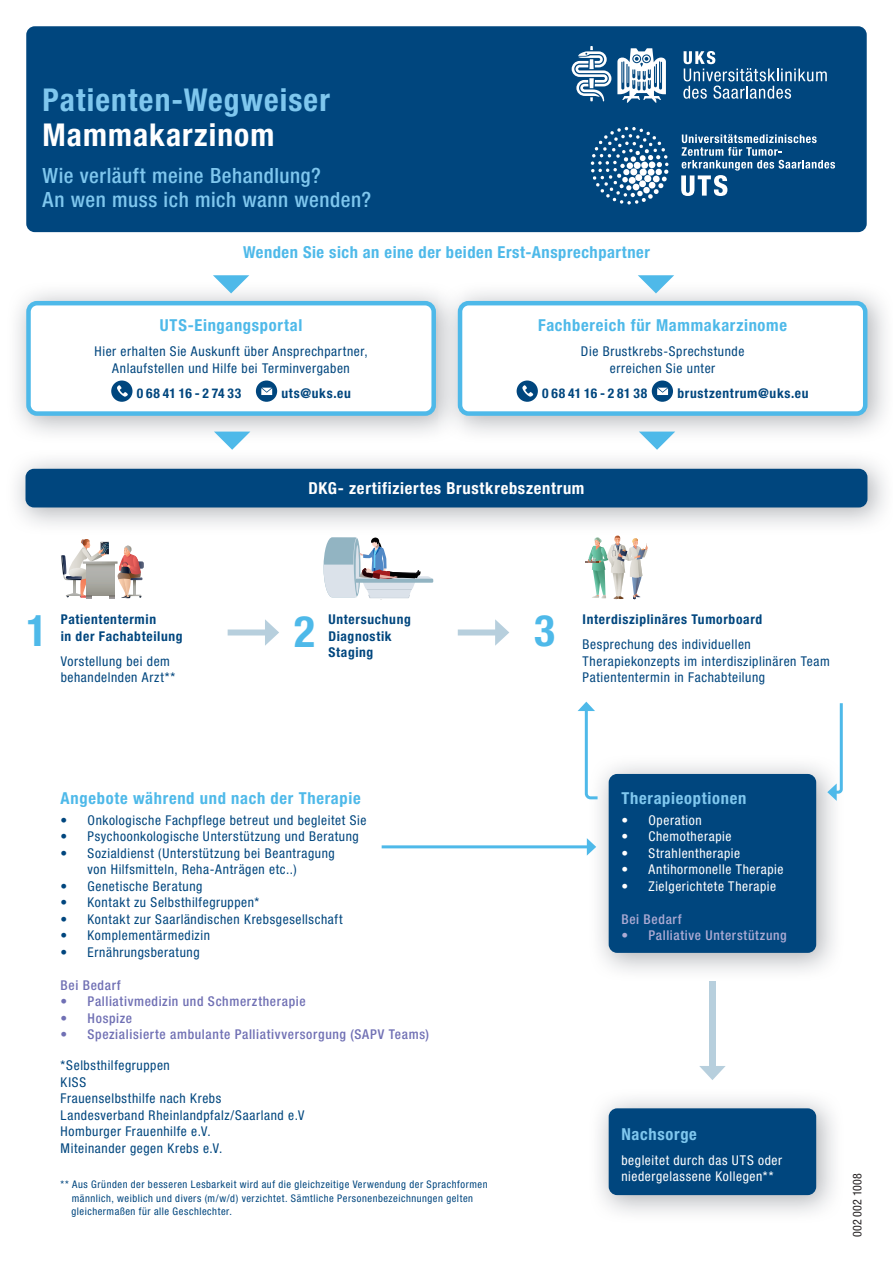
<style>
.page{position:relative;width:893px;height:1263px;background:#fff}
.page>*{position:absolute;margin:0;border:0;box-sizing:border-box;transform-origin:0 0}
.t1{font:700 condensed 43.5px "Helvetica Neue LT Pro";color:#4eb9e9}
.t2{font:700 condensed 31.5px "Helvetica Neue LT Pro";letter-spacing:.035em;color:#7fc7ee}
.t3{font:700 condensed 31.5px "Helvetica Neue LT Pro";letter-spacing:.035em;color:#fff}
.t4{font:500 condensed 21px/24px "Helvetica Neue LT Pro";letter-spacing:.025em;color:#7fc7ee}
.t5{font:700 condensed 16.5px "Helvetica Neue LT Pro";letter-spacing:.04em;color:#4eb9e9}
.t6{font:700 condensed 16.5px "Helvetica Neue LT Pro";letter-spacing:.045em;color:#fff}
.t7{font:700 condensed 16.5px "Helvetica Neue LT Pro";letter-spacing:.045em;color:#7fc7ee}
.t8{font:condensed 13.5px/16.5px "Helvetica Neue LT Pro";letter-spacing:.045em;color:#00467e}
.t9{font:700 condensed 13.5px/16.5px "Helvetica Neue LT Pro";letter-spacing:.05em;color:#00467e}
.t10{font:condensed 13.5px/16.5px "Helvetica Neue LT Pro";letter-spacing:.045em;color:#fff}
.t11{font:500 condensed 13.5px "Helvetica Neue LT Pro";letter-spacing:.05em;color:#7070b4}
.t12{font:500 condensed 13.5px "Helvetica Neue LT Pro";letter-spacing:.05em;color:#adabd4}
.t13{font:condensed 12px "Helvetica Neue LT Pro";letter-spacing:.02em;color:#231f20}
.t14{font:condensed 10.5px/13.5px "Helvetica Neue LT Pro";letter-spacing:.05em;color:#00467e}
</style>
<div class="page">
<div style="left:26px;top:26px;width:841px;height:206px;background:#00467e;border-radius:9px"></div>
<div style="left:111px;top:380px;width:21px;height:22px;background:#00467e;border-radius:50%"></div>
<svg style="left:117px;top:385px;width:11px;height:12px"></svg>
<svg style="left:256px;top:380px;width:21px;height:22px"></svg>
<svg style="left:261px;top:388px;width:11px;height:7px"></svg>
<div style="left:26px;top:301px;width:410px;height:115px;border:4px solid #4eb9e9;border-radius:9px"></div>
<img style="left:17px;top:460px;width:868px;height:65px">
<div style="left:26px;top:469px;width:841px;height:38px;background:#00467e;border-radius:9px"></div>
<img style="left:464px;top:292px;width:421px;height:141px">
<img style="left:438px;top:290px;width:26px;height:145px">
<div style="left:460px;top:303px;width:405px;height:111px;background:#fff;border-radius:9px"></div>
<div style="left:517px;top:380px;width:21px;height:22px;background:#00467e;border-radius:50%"></div>
<svg style="left:522px;top:385px;width:11px;height:12px"></svg>
<div style="left:652px;top:380px;width:21px;height:22px;background:#00467e;border-radius:50%"></div>
<svg style="left:657px;top:388px;width:11px;height:7px"></svg>
<div style="left:458px;top:301px;width:409px;height:115px;border:4px solid #4eb9e9;border-radius:9px"></div>
<svg style="left:213px;top:275px;width:36px;height:18px"></svg>
<svg style="left:214px;top:432px;width:36px;height:18px"></svg>
<svg style="left:639px;top:432px;width:36px;height:18px"></svg>
<svg style="left:638px;top:275px;width:36px;height:18px"></svg>
<svg style="left:61px;top:539px;width:83px;height:59px"></svg>
<svg style="left:324px;top:537px;width:109px;height:62px"></svg>
<svg style="left:586px;top:536px;width:62px;height:63px"></svg>
<img style="left:599px;top:1099px;width:235px;height:114px">
<div style="left:609px;top:1108px;width:207px;height:87px;background:#00467e;border-radius:9px"></div>
<div style="left:709px;top:981px;width:6px;height:90px;background:#b7cfdd"></div>
<svg style="left:699px;top:1066px;width:27px;height:14px"></svg>
<img style="left:596px;top:765px;width:238px;height:206px">
<div style="left:609px;top:774px;width:207px;height:179px;background:#00467e;border-radius:9px"></div>
<svg style="left:578px;top:702px;width:23px;height:99px"></svg>
<hr style="left:382px;top:845px;width:207px;height:3px;background:#4eb9e9">
<svg style="left:587px;top:838px;width:9px;height:17px"></svg>
<svg style="left:827px;top:703px;width:16px;height:98px"></svg>
<div style="left:228px;top:629px;width:42px;height:6px;background:#b7cfdd"></div>
<svg style="left:265px;top:619px;width:14px;height:27px"></svg>
<div style="left:458px;top:629px;width:42px;height:6px;background:#b7cfdd"></div>
<svg style="left:495px;top:619px;width:14px;height:27px"></svg>
<svg style="left:683px;top:51px;width:144px;height:48px"></svg>
<svg style="left:617px;top:48px;width:49px;height:55px"></svg>
<svg style="left:572px;top:46px;width:39px;height:55px"></svg>
<svg style="left:681px;top:134px;width:154px;height:62px"></svg>
<svg style="left:591px;top:127px;width:77px;height:77px"></svg>
<h2 class="t2" style="left:43px;top:81px;width:289px">Patienten-Wegweiser</h2>
<h2 class="t3" style="left:43px;top:116px;width:233px">Mammakarzinom</h2>
<h3 class="t4" style="left:43px;top:163px;width:330px">Wie verläuft meine Behandlung?<br>An wen muss ich mich wann wenden?</h3>
<p class="t5" style="left:243px;top:242px;width:408px">Wenden Sie sich an eine der beiden Erst-Ansprechpartner</p>
<p class="t5" style="left:160px;top:315px;width:144px">UTS-Eingangsportal</p>
<p class="t8" style="left:95px;top:343px;width:275px;text-align:center">Hier erhalten Sie Auskunft über Ansprechpartner,<br>Anlaufstellen und Hilfe bei Terminvergaben</p>
<p class="t9" style="left:137px;top:384px;width:106px">0 68 41 16 - 2 74 33</p>
<p class="t9" style="left:281px;top:384px;width:71px">uts@uks.eu</p>
<p class="t5" style="left:538px;top:315px;width:250px">Fachbereich für Mammakarzinome</p>
<p class="t8" style="left:581px;top:343px;width:165px;text-align:center">Die Brustkrebs-Sprechstunde erreichen Sie unter</p>
<p class="t9" style="left:542px;top:384px;width:107px">0 68 41 16 - 2 81 38</p>
<p class="t9" style="left:677px;top:384px;width:133px">brustzentrum@uks.eu</p>
<p class="t6" style="left:308px;top:478px;width:277px">DKG- zertifiziertes Brustkrebszentrum</p>
<p class="t9" style="left:61px;top:611px;width:123px">Patiententermin<br>in der Fachabteilung</p>
<p class="t8" style="left:61px;top:653px;width:116px">Vorstellung bei dem behandelnden Arzt**</p>
<h1 class="t1" style="left:26px;top:604px;width:22px">1</h1>
<p class="t9" style="left:328px;top:611px;width:84px">Untersuchung<br>Diagnostik</p>
<h1 class="t1" style="left:294px;top:605px;width:22px">2</h1>
<p class="t9" style="left:328px;top:644px;width:47px">Staging</p>
<h1 class="t1" style="left:534px;top:604px;width:22px">3</h1>
<p class="t9" style="left:583px;top:611px;width:181px">Interdisziplinäres Tumorboard</p>
<p class="t8" style="left:583px;top:636px;width:249px">Besprechung des individuellen<br>Therapiekonzepts im interdisziplinären Team<br>Patiententermin in Fachabteilung</p>
<p class="t5" style="left:61px;top:788px;width:302px">Angebote während und nach der Therapie</p>
<p class="t8" style="left:61px;top:811px;width:307px">• Onkologische Fachpflege betreut und begleitet Sie</p>
<p class="t8" style="left:61px;top:828px;width:300px">• Psychoonkologische Unterstützung und Beratung</p>
<p class="t8" style="left:88px;top:844px;width:249px;text-indent:-27px">• Sozialdienst (Unterstützung bei Beantragung von Hilfsmitteln, Reha-Anträgen etc..)</p>
<p class="t8" style="left:61px;top:877px;width:143px">• Genetische Beratung</p>
<p class="t8" style="left:61px;top:894px;width:200px">• Kontakt zu Selbsthilfegruppen*</p>
<p class="t8" style="left:61px;top:910px;width:284px">• Kontakt zur Saarländischen Krebsgesellschaft</p>
<p class="t8" style="left:61px;top:927px;width:151px">• Komplementärmedizin</p>
<p class="t8" style="left:61px;top:943px;width:141px">• Ernährungsberatung</p>
<p class="t11" style="left:61px;top:977px;width:62px">Bei Bedarf</p>
<p class="t11" style="left:61px;top:993px;width:247px">• Palliativmedizin und Schmerztherapie</p>
<p class="t11" style="left:61px;top:1010px;width:73px">• Hospize</p>
<p class="t11" style="left:61px;top:1026px;width:370px">• Spezialisierte ambulante Palliativversorgung (SAPV Teams)</p>
<p class="t8" style="left:61px;top:1057px;width:245px">*Selbsthilfegruppen<br>KISS<br>Frauenselbsthilfe nach Krebs<br>Landesverband Rheinlandpfalz/Saarland e.V<br>Homburger Frauenhilfe e.V.<br>Miteinander gegen Krebs e.V.</p>
<p class="t14" style="left:71px;top:1178px;width:418px;text-indent:-11px">** Aus Gründen der besseren Lesbarkeit wird auf die gleichzeitige Verwendung der Sprachformen männlich, weiblich und divers (m/w/d) verzichtet. Sämtliche Personenbezeichnungen gelten gleichermaßen für alle Geschlechter.</p>
<p class="t7" style="left:621px;top:788px;width:126px">Therapieoptionen</p>
<p class="t10" style="left:621px;top:811px;width:82px">• Operation</p>
<p class="t10" style="left:621px;top:828px;width:112px">• Chemotherapie</p>
<p class="t10" style="left:621px;top:844px;width:120px">• Strahlentherapie</p>
<p class="t10" style="left:621px;top:861px;width:164px">• Antihormonelle Therapie</p>
<p class="t10" style="left:621px;top:877px;width:156px">• Zielgerichtete Therapie</p>
<p class="t12" style="left:621px;top:911px;width:62px">Bei Bedarf</p>
<p class="t12" style="left:621px;top:927px;width:167px">• Palliative Unterstützung</p>
<p class="t7" style="left:621px;top:1124px;width:77px">Nachsorge</p>
<p class="t10" style="left:621px;top:1151px;width:162px">begleitet durch das UTS oder niedergelassene Kollegen**</p>
<p class="t13" style="left:850px;top:1237px;width:66px;rotate:-90deg">002 002 1008</p>
</div>
